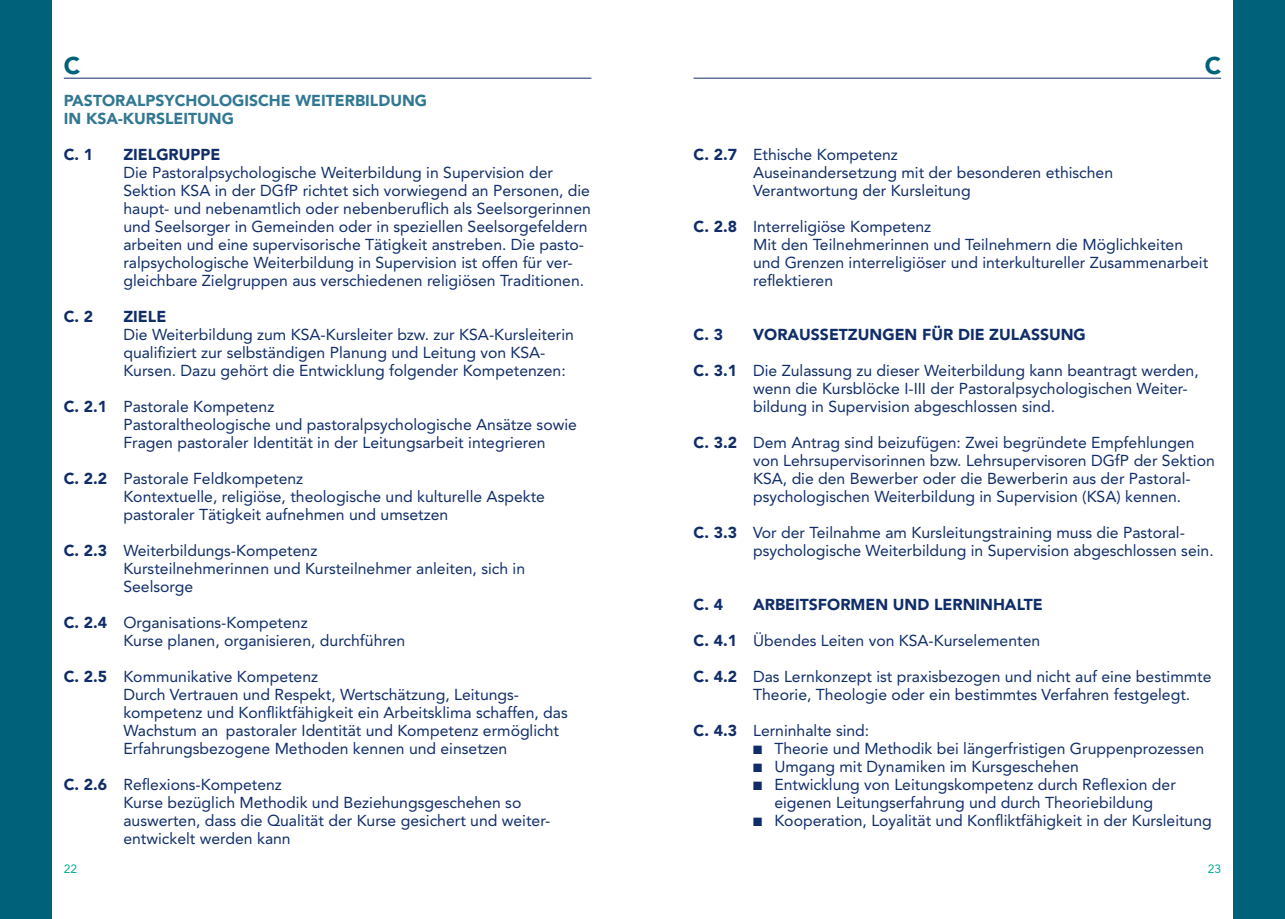
<style>
.page{position:relative;width:1285px;height:919px;background:#fff}
.page>*{position:absolute;margin:0;border:0;box-sizing:border-box;transform-origin:0 0}
.t1{font:900 24px "Avenir";color:#00617b}
.t2{font:15.75px/18px "Avenir";color:#102d69}
.t3{font:900 15.75px "Avenir";color:#102d69}
.t4{font:900 15.75px/18px "Avenir";color:#327892}
.t5{font:12px "Avenir";color:#00ab95}
.s1{font-weight:900}
</style>
<div class="page">
<hr style="left:64px;top:78px;width:527px;height:1px;background:#102d69">
<hr style="left:693px;top:78px;width:527px;height:1px;background:#102d69">
<div style="left:0;top:0;width:51px;height:918px;background:#00617b"></div>
<div style="left:1233px;top:0;width:51px;height:918px;background:#00617b"></div>
<h1 class="t1" style="left:64px;top:51px;width:18px">C</h1>
<h1 class="t1" style="left:1204px;top:51px;width:18px">C</h1>
<p class="t4" style="left:64px;top:91px;width:365px">PASTORALPSYCHOLOGISCHE WEITERBILDUNG<br>IN KSA-KURSLEITUNG</p>
<p class="t3" style="left:64px;top:145px;width:31px">C. 1</p>
<p class="t3" style="left:123px;top:145px;width:98px">ZIELGRUPPE</p>
<p class="t2" style="left:123px;top:163px;width:469px">Die Pastoralpsychologische Weiterbildung in Supervision der Sektion KSA in der DGfP richtet sich vorwiegend an Personen, die haupt- und nebenamtlich oder nebenberuflich als Seelsorgerinnen und Seelsorger in Gemeinden oder in speziellen Seelsorgefeldern arbeiten und eine supervisorische Tätigkeit anstreben. Die pasto&shy;ralpsychologische Weiterbildung in Supervision ist offen für ver&shy;gleichbare Zielgruppen aus verschiedenen religiösen Traditionen.</p>
<p class="t3" style="left:64px;top:307px;width:31px">C. 2</p>
<p class="t3" style="left:123px;top:307px;width:44px">ZIELE</p>
<p class="t2" style="left:123px;top:325px;width:452px">Die Weiterbildung zum KSA-Kursleiter bzw. zur KSA-Kursleiterin qualifiziert zur selbständigen Planung und Leitung von KSA-<br>Kursen. Dazu gehört die Entwicklung folgender Kompetenzen:</p>
<p class="t2" style="left:123px;top:397px;width:455px;text-indent:-60px"><span class="s1">C. 2.1</span> Pastorale Kompetenz<br>Pastoraltheologische und pastoralpsychologische Ansätze sowie<br>Fragen pastoraler Identität in der Leitungsarbeit integrieren</p>
<p class="t2" style="left:123px;top:469px;width:423px;text-indent:-60px"><span class="s1">C. 2.2</span> Pastorale Feldkompetenz<br>Kontextuelle, religiöse, theologische und kulturelle Aspekte pastoraler Tätigkeit aufnehmen und umsetzen</p>
<p class="t2" style="left:123px;top:541px;width:403px;text-indent:-60px"><span class="s1">C. 2.3</span> Weiterbildungs-Kompetenz<br>Kursteilnehmerinnen und Kursteilnehmer anleiten, sich in<br>Seelsorge</p>
<p class="t2" style="left:123px;top:613px;width:283px;text-indent:-60px"><span class="s1">C. 2.4</span> Organisations-Kompetenz<br>Kurse planen, organisieren, durchführen</p>
<p class="t2" style="left:123px;top:667px;width:446px;text-indent:-60px"><span class="s1">C. 2.5</span> Kommunikative Kompetenz<br>Durch Vertrauen und Respekt, Wertschätzung, Leitungs&shy;kompetenz und Konfliktfähigkeit ein Arbeitsklima schaffen, das Wachstum an pastoraler Identität und Kompetenz ermöglicht Erfahrungsbezogene Methoden kennen und einsetzen</p>
<p class="t2" style="left:123px;top:775px;width:428px;text-indent:-60px"><span class="s1">C. 2.6</span> Reflexions-Kompetenz<br>Kurse bezüglich Methodik und Beziehungsgeschehen so auswerten, dass die Qualität der Kurse gesichert und weiter&shy;entwickelt werden kann</p>
<p class="t2" style="left:753px;top:145px;width:361px;text-indent:-60px"><span class="s1">C. 2.7</span> Ethische Kompetenz<br>Auseinandersetzung mit der besonderen ethischen<br>Verantwortung der Kursleitung</p>
<p class="t2" style="left:753px;top:217px;width:456px;text-indent:-60px"><span class="s1">C. 2.8</span> Interreligiöse Kompetenz<br>Mit den Teilnehmerinnen und Teilnehmern die Möglichkeiten und Grenzen interreligiöser und interkultureller Zusammenarbeit reflektieren</p>
<p class="t3" style="left:693px;top:325px;width:31px">C. 3</p>
<p class="t3" style="left:753px;top:325px;width:334px">VORAUSSETZUNGEN FÜR DIE ZULASSUNG</p>
<p class="t2" style="left:753px;top:361px;width:447px;text-indent:-60px"><span class="s1">C. 3.1</span> Die Zulassung zu dieser Weiterbildung kann beantragt werden, wenn die Kursblöcke I-III der Pastoralpsychologischen Weiter&shy;bildung in Supervision abgeschlossen sind.</p>
<p class="t2" style="left:753px;top:433px;width:463px;text-indent:-60px"><span class="s1">C. 3.2</span> Dem Antrag sind beizufügen: Zwei begründete Empfehlungen von Lehrsupervisorinnen bzw. Lehrsupervisoren DGfP der Sektion KSA, die den Bewerber oder die Bewerberin aus der Pastoral&shy;psychologischen Weiterbildung in Supervision (KSA) kennen.</p>
<p class="t2" style="left:753px;top:523px;width:462px;text-indent:-60px"><span class="s1">C. 3.3</span> Vor der Teilnahme am Kursleitungstraining muss die Pastoral&shy;psychologische Weiterbildung in Supervision abgeschlossen sein.</p>
<p class="t3" style="left:693px;top:595px;width:31px">C. 4</p>
<p class="t3" style="left:753px;top:595px;width:291px">ARBEITSFORMEN UND LERNINHALTE</p>
<p class="t2" style="left:693px;top:631px;width:348px"><span class="s1">C. 4.1</span> Übendes Leiten von KSA-Kurselementen</p>
<p class="t2" style="left:753px;top:667px;width:460px;text-indent:-60px"><span class="s1">C. 4.2</span> Das Lernkonzept ist praxisbezogen und nicht auf eine bestimmte<br>Theorie, Theologie oder ein bestimmtes Verfahren festgelegt.</p>
<p class="t2" style="left:693px;top:721px;width:177px"><span class="s1">C. 4.3</span> Lerninhalte sind:</p>
<p class="t2" style="left:753px;top:739px;width:452px">■ Theorie und Methodik bei längerfristigen Gruppenprozessen</p>
<p class="t2" style="left:753px;top:757px;width:327px">■ Umgang mit Dynamiken im Kursgeschehen</p>
<p class="t2" style="left:753px;top:775px;width:424px;text-align:center">■ Entwicklung von Leitungskompetenz durch Reflexion der eigenen Leitungserfahrung und durch Theoriebildung</p>
<p class="t2" style="left:753px;top:811px;width:460px">■ Kooperation, Loyalität und Konfliktfähigkeit in der Kursleitung</p>
<p class="t5" style="left:64px;top:861px;width:15px">22</p>
<p class="t5" style="left:1207px;top:861px;width:15px">23</p>
</div>
